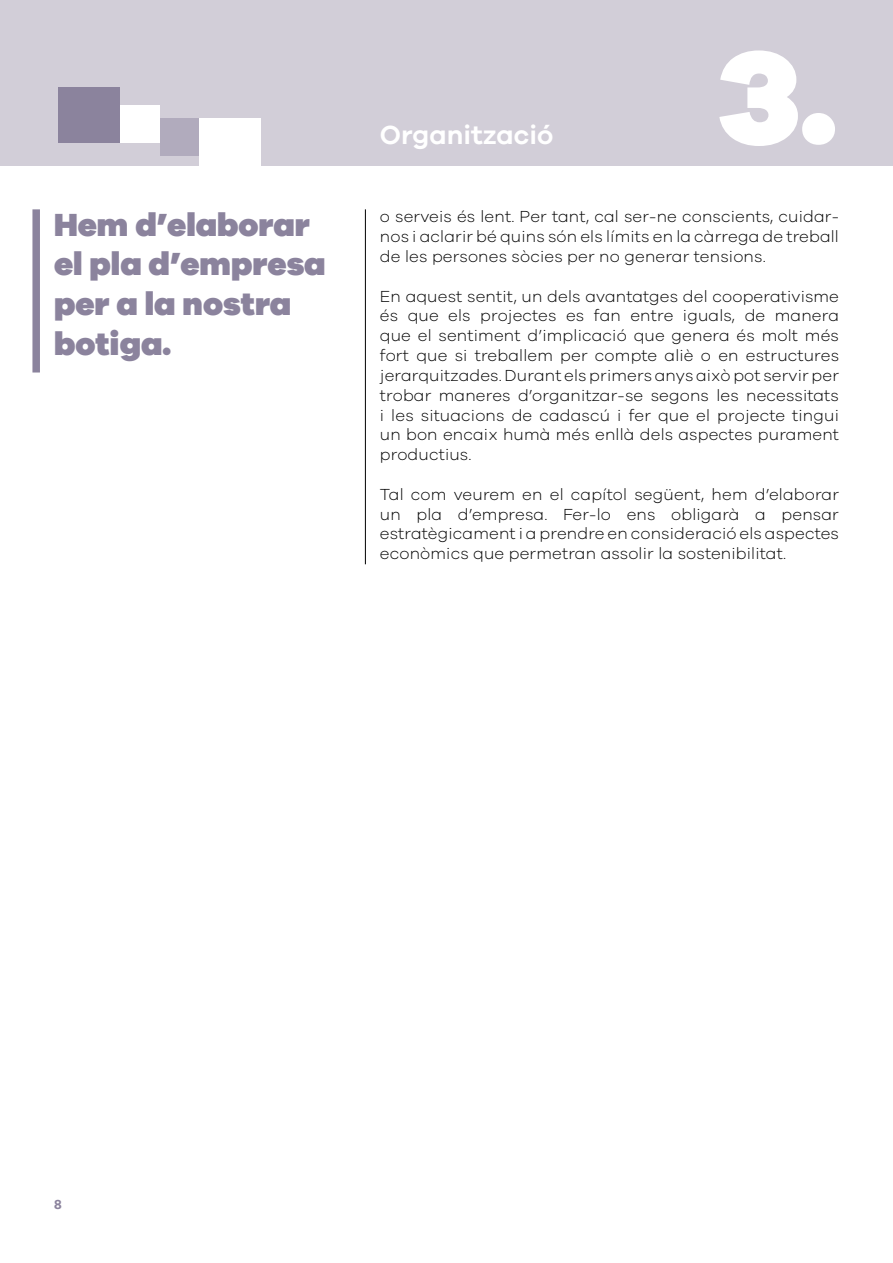
<style>
.page{position:relative;width:893px;height:1263px;background:#fff}
.page>*{position:absolute;margin:0;border:0;box-sizing:border-box;transform-origin:0 0}
.t1{font:900 136.5px "Galano Grotesque";color:#fff}
.t2{font:900 33px/39.6px "Galano Grotesque";color:#8b839d}
.t3{font:600 27px "Galano Grotesque";color:#fff}
.t4{font:300 16.5px/19.8px "Galano Grotesque";letter-spacing:.01em;color:#000;text-align:justify}
.t5{font:600 13.5px "Galano Grotesque";color:#8b839d}
</style>
<div class="page">
<div style="left:0;top:0;width:893px;height:166px;background:#d2ced8"></div>
<div style="left:160px;top:118px;width:39px;height:37px;background:#b1abbd"></div>
<div style="left:59px;top:87px;width:61px;height:56px;background:#8b839d"></div>
<div style="left:199px;top:118px;width:62px;height:55px;background:#fff"></div>
<div style="left:120px;top:105px;width:40px;height:38px;background:#fff"></div>
<hr style="left:365px;top:209px;width:1px;height:355px;background:#000">
<div style="left:32px;top:209px;width:8px;height:163px;background:#8b839d"></div>
<h2 class="t2" style="left:54px;top:204px;width:273px">Hem d’elaborar el pla d’empresa per a la nostra botiga.</h2>
<h3 class="t3" style="left:380px;top:118px;width:175px">Organització</h3>
<h1 class="t1" style="left:717px;top:11px;width:121px">3.</h1>
<p class="t4" style="left:380px;top:206px;width:461px">o serveis és lent. Per tant, cal ser-ne conscients, cuidar&shy;nos i aclarir bé quins són els límits en la càrrega de treball de les persones sòcies per no generar tensions.</p>
<p class="t4" style="left:380px;top:286px;width:461px">En aquest sentit, un dels avantatges del cooperativisme és que els projectes es fan entre iguals, de manera que el sentiment d’implicació que genera és molt més fort que si treballem per compte aliè o en estructures jerarquitzades. Durant els primers anys això pot servir per trobar maneres d’organitzar-se segons les necessitats i les situacions de cadascú i fer que el projecte tingui un bon encaix humà més enllà dels aspectes purament productius.</p>
<p class="t4" style="left:380px;top:484px;width:461px">Tal com veurem en el capítol següent, hem d’elaborar un pla d’empresa. Fer-lo ens obligarà a pensar estratègicament i a prendre en consideració els aspectes econòmics que permetran assolir la sostenibilitat.</p>
<p class="t5" style="left:54px;top:1196px;width:9px">8</p>
</div>
